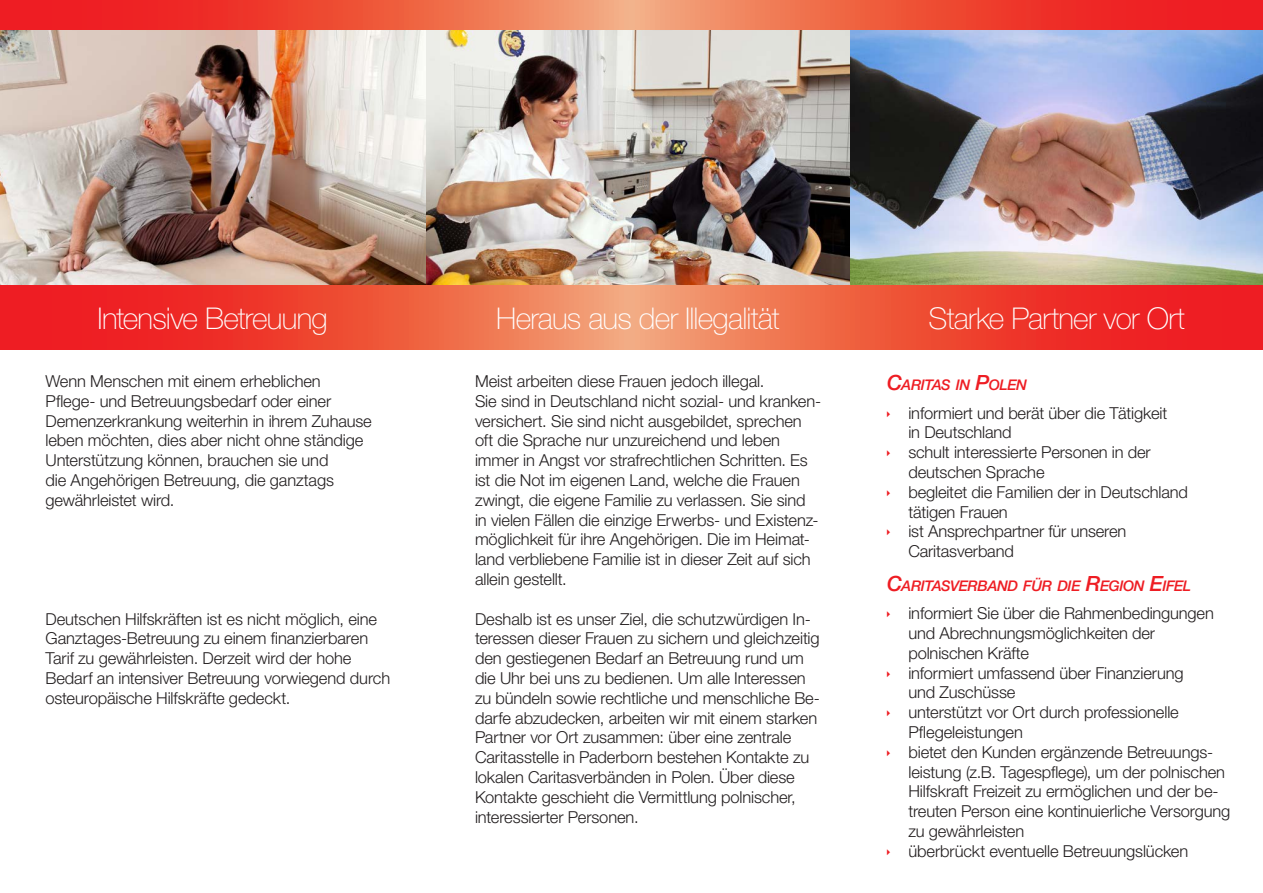
<style>
.page{position:relative;width:1263px;height:893px;background:#fff}
.page>*{position:absolute;margin:0;border:0;box-sizing:border-box;transform-origin:0 0}
.t1{font:100 30px "Helvetica Neue LT Std";letter-spacing:-.025em;color:#fff}
.t2{font:300 16.5px/19.8px "Helvetica Neue LT Std";letter-spacing:-.01em;color:#231f20}
.t3{font:italic 500 14.7px "Helvetica Neue LT Std";letter-spacing:-.03em;color:#ee1d23}
.s1{font-size:21px}
</style>
<div class="page">
<img style="left:425px;top:30px;width:425px;height:256px">
<img style="left:0;top:30px;width:425px;height:256px">
<img style="left:850px;top:30px;width:413px;height:256px">
<svg style="left:0;top:286px;width:1263px;height:64px;background:#ee4f3c"></svg>
<svg style="left:0;top:0;width:1263px;height:30px;background:#ef513e"></svg>
<h1 class="t1" style="left:98px;top:301px;width:232px">Intensive Betreuung</h1>
<h1 class="t1" style="left:496px;top:301px;width:285px">Heraus aus der Illegalität</h1>
<h1 class="t1" style="left:928px;top:301px;width:258px">Starke Partner vor Ort</h1>
<p class="t2" style="left:45px;top:371px;width:328px">Wenn Menschen mit einem erheblichen Pflege- und Betreuungsbedarf oder einer Demenzerkrankung weiterhin in ihrem Zuhause leben möchten, dies aber nicht ohne ständige Unterstützung können, brauchen sie und<br>die Angehörigen Betreuung, die ganztags gewährleistet wird.</p>
<p class="t2" style="left:45px;top:609px;width:346px">Deutschen Hilfskräften ist es nicht möglich, eine Ganztages-Betreuung zu einem finanzierbaren Tarif zu gewährleisten. Derzeit wird der hohe Bedarf an intensiver Betreuung vorwiegend durch osteuropäische Hilfskräfte gedeckt.</p>
<p class="t2" style="left:475px;top:371px;width:348px">Meist arbeiten diese Frauen jedoch illegal.<br>Sie sind in Deutschland nicht sozial- und kranken&shy;versichert. Sie sind nicht ausgebildet, sprechen oft die Sprache nur unzureichend und leben immer in Angst vor strafrechtlichen Schritten. Es ist die Not im eigenen Land, welche die Frauen zwingt, die eigene Familie zu verlassen. Sie sind in vielen Fällen die einzige Erwerbs- und Existenz&shy;möglichkeit für ihre Angehörigen. Die im Heimat&shy;land verbliebene Familie ist in dieser Zeit auf sich allein gestellt.</p>
<p class="t2" style="left:475px;top:609px;width:346px">Deshalb ist es unser Ziel, die schutzwürdigen In&shy;teressen dieser Frauen zu sichern und gleichzeitig den gestiegenen Bedarf an Betreuung rund um die Uhr bei uns zu bedienen. Um alle Interessen zu bündeln sowie rechtliche und menschliche Be&shy;darfe abzudecken, arbeiten wir mit einem starken Partner vor Ort zusammen: über eine zentrale Caritasstelle in Paderborn bestehen Kontakte zu lokalen Caritasverbänden in Polen. Über diese Kontakte geschieht die Vermittlung polnischer, interessierter Personen.</p>
<p class="t3" style="left:887px;top:376px;width:141px"><span class="s1">C</span>ARITAS IN <span class="s1">P</span>OLEN</p>
<p class="t2" style="left:908px;top:402px;width:281px">informiert und berät über die Tätigkeit<br>in Deutschland<br>schult interessierte Personen in der deutschen Sprache<br>begleitet die Familien der in Deutschland tätigen Frauen<br>ist Ansprechpartner für unseren<br>Caritasverband</p>
<p class="t3" style="left:887px;top:577px;width:306px"><span class="s1">C</span>ARITASVERBAND FÜR DIE <span class="s1">R</span>EGION <span class="s1">E</span>IFEL</p>
<p class="t2" style="left:908px;top:603px;width:323px">informiert Sie über die Rahmenbedingungen und Abrechnungsmöglichkeiten der polnischen Kräfte<br>informiert umfassend über Finanzierung<br>und Zuschüsse<br>unterstützt vor Ort durch professionelle Pflegeleistungen<br>bietet den Kunden ergänzende Betreuungs&shy;leistung (z.B. Tagespflege), um der polnischen Hilfskraft Freizeit zu ermöglichen und der be&shy;treuten Person eine kontinuierliche Versorgung zu gewährleisten<br>überbrückt eventuelle Betreuungslücken</p>
</div>
